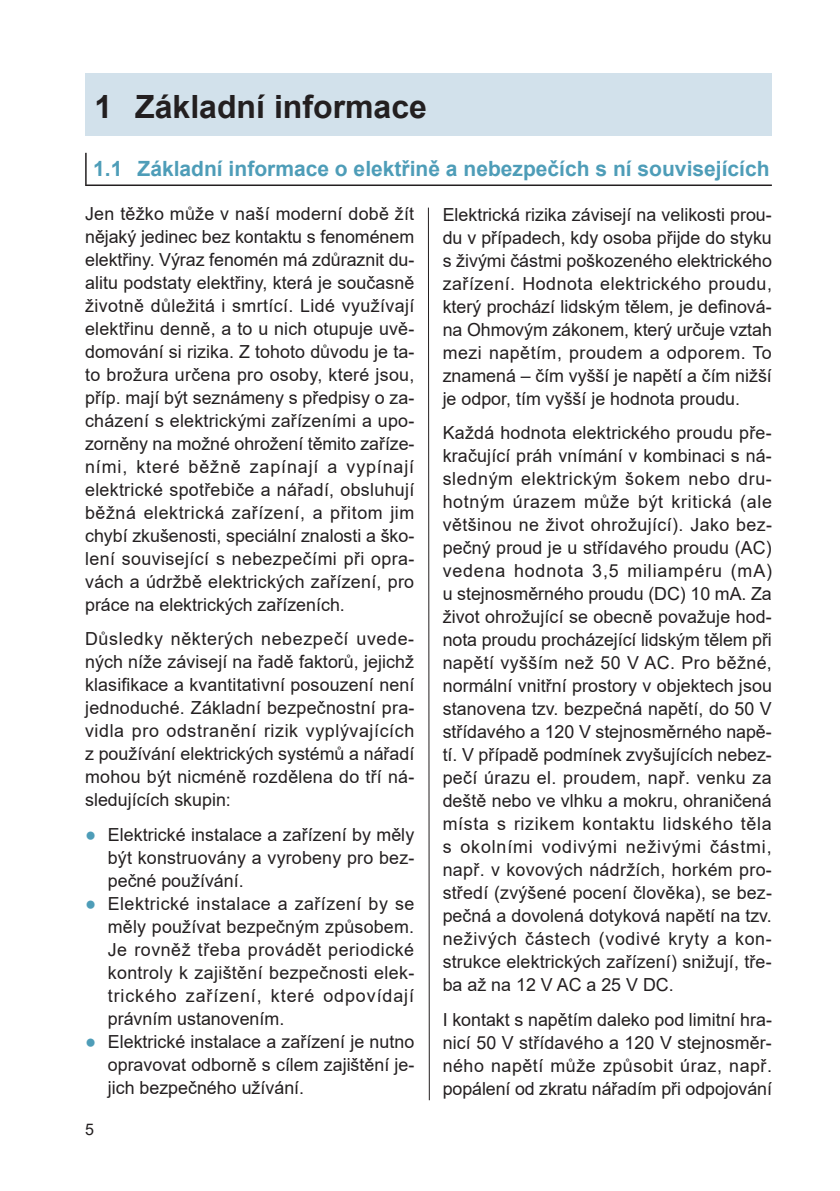
<style>
.page{position:relative;width:840px;height:1191px;background:#fff}
.page>*{position:absolute;margin:0;border:0;box-sizing:border-box;transform-origin:0 0}
.t1{font:700 32px "Arial";color:#231f20}
.t2{font:700 21px "Arial";color:#4e9db8}
.t3{font:18px/23px "Arial";color:#231f20;text-align:justify}
.t4{font:16px "Arial";color:#231f20}
.s1{font-weight:700;font-size:19px;color:#4e9db8}
</style>
<div class="page">
<div style="left:85px;top:74px;width:686px;height:62px;background:#d2e1eb"></div>
<svg style="left:427px;top:207px;width:3px;height:894px"></svg>
<hr style="left:85px;top:184px;width:686px;height:2px;background:#231f20">
<hr style="left:85px;top:153px;width:2px;height:32px;background:#231f20">
<h1 class="t1" style="left:94px;top:84px;width:334px">1 Základní informace</h1>
<p class="t2" style="left:93px;top:154px;width:677px">1.1 Základní informace o elektřině a nebezpečích s ní souvisejících</p>
<p class="t3" style="left:85px;top:202px;width:330px">Jen těžko může v naší moderní době žít nějaký jedinec bez kontaktu s fenoménem elektřiny. Výraz fenomén má zdůraznit du&shy;alitu podstaty elektřiny, která je současně životně důležitá i smrtící. Lidé využívají elektřinu denně, a to u nich otupuje uvě&shy;domování si rizika. Z tohoto důvodu je ta&shy;to brožura určena pro osoby, které jsou, příp. mají být seznámeny s předpisy o za&shy;cházení s elektrickými zařízeními a upo&shy;zorněny na možné ohrožení těmito zaříze&shy;ními, které běžně zapínají a vypínají elektrické spotřebiče a nářadí, obsluhují běžná elektrická zařízení, a přitom jim chybí zkušenosti, speciální znalosti a ško&shy;lení související s nebezpečími při opra&shy;vách a údržbě elektrických zařízení, pro práce na elektrických zařízeních.</p>
<p class="t3" style="left:85px;top:627px;width:330px">Důsledky některých nebezpečí uvede&shy;ných níže závisejí na řadě faktorů, jejichž klasifikace a kvantitativní posouzení není jednoduché. Základní bezpečnostní pra&shy;vidla pro odstranění rizik vyplývajících z používání elektrických systémů a nářadí mohou být nicméně rozdělena do tří ná&shy;sledujících skupin:</p>
<p class="t3" style="left:108px;top:822px;width:308px;text-indent:-23px"><span class="s1">●</span> Elektrické instalace a zařízení by měly být konstruovány a vyrobeny pro bez&shy;pečné používání.</p>
<p class="t3" style="left:108px;top:891px;width:308px;text-indent:-23px"><span class="s1">●</span> Elektrické instalace a zařízení by se měly používat bezpečným způsobem.<br>Je rovněž třeba provádět periodické kontroly k zajištění bezpečnosti elek&shy;trického zařízení, které odpovídají právním ustanovením.</p>
<p class="t3" style="left:108px;top:1029px;width:308px;text-indent:-23px"><span class="s1">●</span> Elektrické instalace a zařízení je nutno opravovat odborně s cílem zajištění je&shy;jich bezpečného užívání.</p>
<p class="t3" style="left:442px;top:203px;width:330px">Elektrická rizika závisejí na velikosti prou&shy;du v případech, kdy osoba přijde do styku s živými částmi poškozeného elektrického zařízení. Hodnota elektrického proudu, který prochází lidským tělem, je definová&shy;na Ohmovým zákonem, který určuje vztah mezi napětím, proudem a odporem. To znamená – čím vyšší je napětí a čím nižší je odpor, tím vyšší je hodnota proudu.</p>
<p class="t3" style="left:442px;top:421px;width:330px">Každá hodnota elektrického proudu pře&shy;kračující práh vnímání v kombinaci s ná&shy;sledným elektrickým šokem nebo dru&shy;hotným úrazem může být kritická (ale většinou ne život ohrožující). Jako bez&shy;pečný proud je u střídavého proudu (AC) vedena hodnota 3,5 miliampéru (mA) u stejnosměrného proudu (DC) 10 mA. Za život ohrožující se obecně považuje hod&shy;nota proudu procházející lidským tělem při napětí vyšším než 50 V AC. Pro běžné, normální vnitřní prostory v objektech jsou stanovena tzv. bezpečná napětí, do 50 V střídavého a 120 V stejnosměrného napě&shy;tí. V případě podmínek zvyšujících nebez&shy;pečí úrazu el. proudem, např. venku za deště nebo ve vlhku a mokru, ohraničená místa s rizikem kontaktu lidského těla s okolními vodivými neživými částmi, např. v kovových nádržích, horkém pro&shy;středí (zvýšené pocení člověka), se bez&shy;pečná a dovolená dotyková napětí na tzv. neživých částech (vodivé kryty a kon&shy;strukce elektrických zařízení) snižují, tře&shy;ba až na 12 V AC a 25 V DC.</p>
<p class="t3" style="left:442px;top:1008px;width:330px">I kontakt s napětím daleko pod limitní hra&shy;nicí 50 V střídavého a 120 V stejnosměr&shy;ného napětí může způsobit úraz, např. popálení od zkratu nářadím při odpojování</p>
<p class="t4" style="left:85px;top:1118px;width:10px">5</p>
</div>
